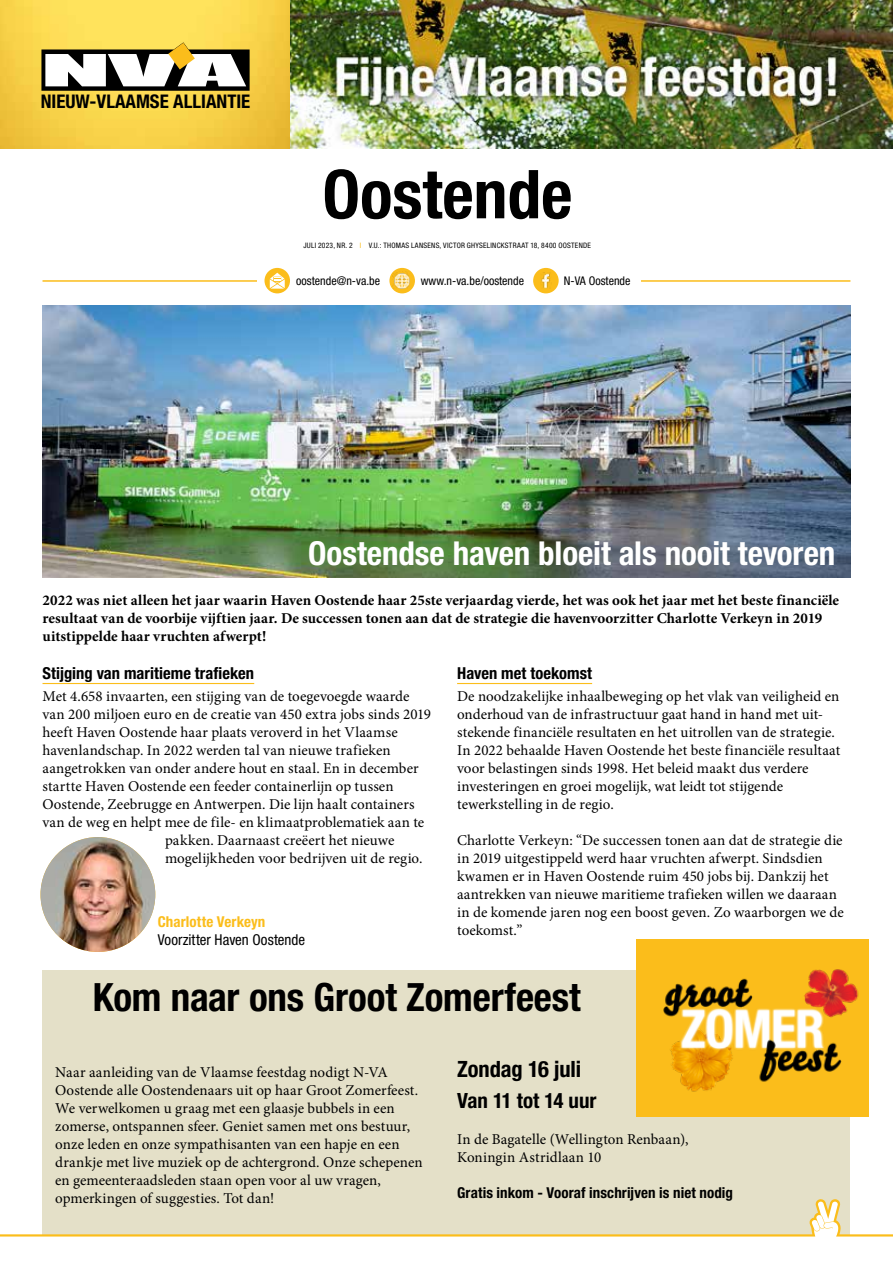
<style>
.page{position:relative;width:893px;height:1263px;background:#fff}
.page>*{position:absolute;margin:0;border:0;box-sizing:border-box;transform-origin:0 0}
.t1{font:700 condensed 67.5px "Helvetica Neue LT Std";color:#000}
.t2{font:700 condensed 39px "Helvetica Neue LT Std";letter-spacing:-.005em;color:#000}
.t3{font:700 condensed 33px "Helvetica Neue LT Std";letter-spacing:-.005em;color:#fff}
.t4{font:700 condensed 22.5px "Helvetica Neue LT Std";letter-spacing:-.005em;color:#000}
.t5{font:700 condensed 21px "Helvetica Neue LT Std";letter-spacing:-.005em;color:#000}
.t6{font:700 condensed 18.9px "Helvetica Neue LT Std";color:#000}
.t7{font:700 condensed 16.5px "Helvetica Neue LT Std";letter-spacing:.005em;color:#000}
.t8{font:15px/18px "Minion Pro";letter-spacing:.005em;color:#000}
.t9{font:700 15px/18px "Minion Pro";letter-spacing:.005em;color:#000}
.t10{font:700 condensed 15px "Helvetica Neue LT Std";letter-spacing:.005em;color:#000}
.t11{font:condensed 15px "Helvetica Neue LT Std";color:#000}
.t12{font:700 condensed 15px "Helvetica Neue LT Std";letter-spacing:.005em;color:#fbbd1b}
.t13{font:condensed 12px "Helvetica Neue LT Std";color:#000}
.t14{font:condensed 7.5px "Helvetica Neue LT Std";letter-spacing:.035em;color:#000}
.s1{color:#fbbd1b}
</style>
<div class="page">
<img style="left:289px;top:0;width:604px;height:149px">
<hr style="left:43px;top:683px;width:211px;height:1px;background:#fbbd1b">
<hr style="left:457px;top:683px;width:135px;height:1px;background:#fbbd1b">
<div style="left:43px;top:970px;width:807px;height:265px;background:#e4e0c8"></div>
<img style="left:40px;top:837px;width:115px;height:115px;border-radius:57px">
<img style="left:43px;top:305px;width:807px;height:272px">
<img style="left:636px;top:941px;width:232px;height:174px">
<hr style="left:43px;top:280px;width:807px;height:2px;background:#fbbd1b">
<div style="left:257px;top:263px;width:383px;height:33px;background:#fff"></div>
<svg style="left:389px;top:268px;width:26px;height:25px"></svg>
<img style="left:393px;top:271px;width:19px;height:19px">
<div style="left:264px;top:268px;width:26px;height:25px;background:#fbbd1b;border-radius:50%"></div>
<svg style="left:270px;top:273px;width:15px;height:16px"></svg>
<div style="left:533px;top:268px;width:26px;height:25px;background:#fbbd1b;border-radius:50%"></div>
<img style="left:541px;top:273px;width:9px;height:16px">
<svg style="left:0;top:0;width:289px;height:149px;background:#f7d24a"></svg>
<svg style="left:41px;top:42px;width:209px;height:49px"></svg>
<svg style="left:0;top:1199px;width:893px;height:37px"></svg>
<p class="t6" style="left:41px;top:90px;width:211px">NIEUW-VLAAMSE ALLIANTIE</p>
<h1 class="t1" style="left:322px;top:153px;width:251px">Oostende</h1>
<p class="t14" style="left:303px;top:241px;width:289px">JULI 2023, NR. 2 <span class="s1">I</span> V.U.: THOMAS LANSENS, VICTOR GHYSELINCKSTRAAT 18, 8400 OOSTENDE</p>
<p class="t13" style="left:296px;top:274px;width:85px">oostende@n-va.be</p>
<p class="t13" style="left:421px;top:274px;width:105px">www.n-va.be/oostende</p>
<p class="t13" style="left:564px;top:274px;width:68px">N-VA Oostende</p>
<h3 class="t3" style="left:308px;top:533px;width:529px">Oostendse haven bloeit als nooit tevoren</h3>
<p class="t9" style="left:43px;top:591px;width:798px">2022 was niet alleen het jaar waarin Haven Oostende haar 25ste verjaardag vierde, het was ook het jaar met het beste financiële resultaat van de voorbije vijftien jaar. De successen tonen aan dat de strategie die havenvoorzitter Charlotte Verkeyn in 2019 uitstippelde haar vruchten afwerpt!</p>
<p class="t7" style="left:43px;top:663px;width:213px">Stijging van maritieme trafieken</p>
<p class="t8" style="left:43px;top:687px;width:369px">Met 4.658 invaarten, een stijging van de toegevoegde waarde</p>
<p class="t8" style="left:43px;top:705px;width:390px">van 200 miljoen euro en de creatie van 450 extra jobs sinds 2019</p>
<p class="t8" style="left:43px;top:723px;width:357px">heeft Haven Oostende haar plaats veroverd in het Vlaamse</p>
<p class="t8" style="left:43px;top:741px;width:350px">havenlandschap. In 2022 werden tal van nieuwe trafieken</p>
<p class="t8" style="left:43px;top:759px;width:378px">aangetrokken van onder andere hout en staal. En in december</p>
<p class="t8" style="left:43px;top:777px;width:353px">startte Haven Oostende een feeder containerlijn op tussen</p>
<p class="t8" style="left:43px;top:795px;width:373px">Oostende, Zeebrugge en Antwerpen. Die lijn haalt containers</p>
<p class="t8" style="left:43px;top:813px;width:383px">van de weg en helpt mee de file- en klimaatproblematiek aan te</p>
<p class="t8" style="left:165px;top:831px;width:231px">pakken. Daarnaast creëert het nieuwe</p>
<p class="t8" style="left:165px;top:849px;width:259px">mogelijkheden voor bedrijven uit de regio.</p>
<p class="t7" style="left:457px;top:663px;width:136px">Haven met toekomst</p>
<p class="t8" style="left:457px;top:687px;width:385px">De noodzakelijke inhaalbeweging op het vlak van veiligheid en onderhoud van de infrastructuur gaat hand in hand met uit&shy;stekende financiële resultaten en het uitrollen van de strategie.<br>In 2022 behaalde Haven Oostende het beste financiële resultaat voor belastingen sinds 1998. Het beleid maakt dus verdere investeringen en groei mogelijk, wat leidt tot stijgende tewerkstelling in de regio.</p>
<p class="t8" style="left:457px;top:831px;width:388px">Charlotte Verkeyn: “De successen tonen aan dat de strategie die in 2019 uitgestippeld werd haar vruchten afwerpt. Sindsdien kwamen er in Haven Oostende ruim 450 jobs bij. Dankzij het aantrekken van nieuwe maritieme trafieken willen we daaraan in de komende jaren nog een boost geven. Zo waarborgen we de toekomst.”</p>
<p class="t12" style="left:158px;top:912px;width:109px">Charlotte Verkeyn</p>
<p class="t11" style="left:158px;top:931px;width:149px">Voorzitter Haven Oostende</p>
<h2 class="t2" style="left:93px;top:973px;width:490px">Kom naar ons Groot Zomerfeest</h2>
<p class="t8" style="left:55px;top:1064px;width:369px">Naar aanleiding van de Vlaamse feestdag nodigt N-VA Oostende alle Oostendenaars uit op haar Groot Zomerfeest.<br>We verwelkomen u graag met een glaasje bubbels in een zomerse, ontspannen sfeer. Geniet samen met ons bestuur, onze leden en onze sympathisanten van een hapje en een drankje met live muziek op de achtergrond. Onze schepenen en gemeenteraadsleden staan open voor al uw vragen, opmerkingen of suggesties. Tot dan!</p>
<h3 class="t4" style="left:457px;top:1056px;width:126px">Zondag 16 juli</h3>
<h3 class="t5" style="left:457px;top:1088px;width:141px">Van 11 tot 14 uur</h3>
<p class="t8" style="left:457px;top:1130px;width:233px">In de Bagatelle (Wellington Renbaan),<br>Koningin Astridlaan 10</p>
<p class="t10" style="left:457px;top:1184px;width:277px">Gratis inkom - Vooraf inschrijven is niet nodig</p>
</div>
